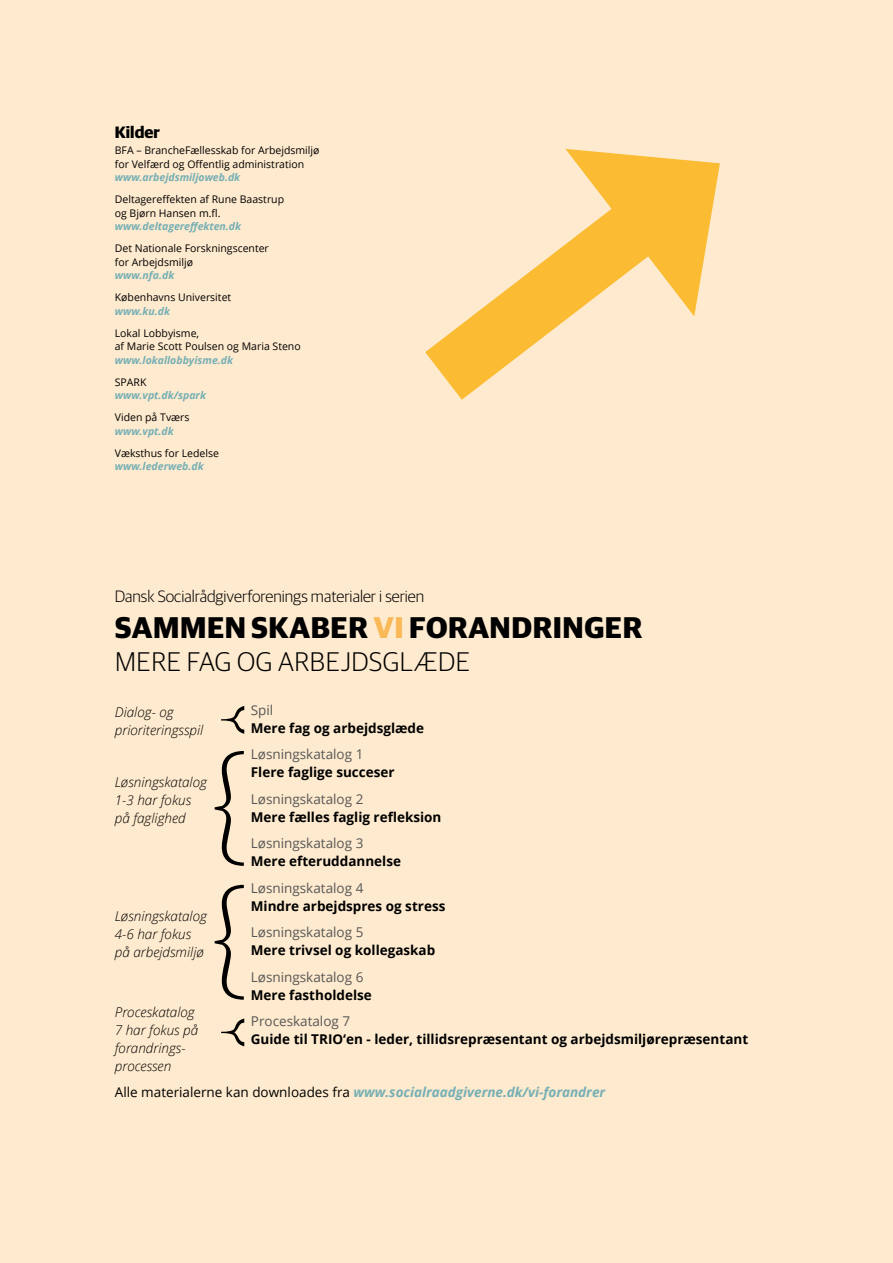
<style>
.page{position:relative;width:893px;height:1263px;background:#feeace}
.page>*{position:absolute;margin:0;border:0;box-sizing:border-box;transform-origin:0 0}
.t1{font:300 condensed 126.3px/133.8px "More Pro";color:#000}
.t2{font:700 30px "Guardian Sans";letter-spacing:.02em;color:#000}
.t3{font:300 27px "Guardian Sans";letter-spacing:.02em;color:#000}
.t4{font:300 16.5px "Guardian Sans";color:#000}
.t5{font:700 16.5px "Guardian Sans";color:#000}
.t6{font:700 13.5px "Open Sans";color:#000}
.t7{font:italic 300 13.5px/18px "Open Sans";color:#000}
.t8{font:13.5px "Open Sans";color:#575756}
.t9{font:italic 700 13.5px "Open Sans";color:#75afb5}
.t10{font:10.5px/13.5px "Open Sans";color:#000}
.t11{font:italic 700 10.5px "Open Sans";color:#75afb5}
.s1{color:#fab856}
.s2{font-weight:400;font-style:normal;color:#000}
</style>
<div class="page">
<svg style="left:425px;top:244px;width:270px;height:156px"></svg>
<svg style="left:565px;top:149px;width:155px;height:167px"></svg>
<svg style="left:221px;top:706px;width:23px;height:28px"></svg>
<svg style="left:221px;top:1018px;width:23px;height:28px"></svg>
<h3 class="t5" style="left:115px;top:120px;width:47px">Kilder</h3>
<p class="t10" style="left:115px;top:143px;width:206px">BFA – BrancheFællesskab for Arbejdsmiljø for Velfærd og Offentlig administration</p>
<p class="t11" style="left:115px;top:170px;width:127px">www.arbejdsmiljoweb.dk</p>
<p class="t10" style="left:115px;top:192px;width:171px">Deltagereffekten af Rune Baastrup og Bjørn Hansen m.fl.</p>
<p class="t11" style="left:115px;top:219px;width:128px">www.deltagereffekten.dk</p>
<p class="t10" style="left:115px;top:241px;width:156px">Det Nationale Forskningscenter for Arbejdsmiljø</p>
<p class="t11" style="left:115px;top:268px;width:61px">www.nfa.dk</p>
<p class="t10" style="left:115px;top:290px;width:118px">Københavns Universitet</p>
<p class="t11" style="left:115px;top:303px;width:57px">www.ku.dk</p>
<p class="t10" style="left:115px;top:326px;width:187px">Lokal Lobbyisme,<br>af Marie Scott Poulsen og Maria Steno</p>
<p class="t11" style="left:115px;top:352px;width:120px">www.lokallobbyisme.dk</p>
<p class="t10" style="left:115px;top:375px;width:33px">SPARK</p>
<p class="t11" style="left:115px;top:388px;width:93px">www.vpt.dk/spark</p>
<p class="t10" style="left:115px;top:410px;width:76px">Viden på Tværs</p>
<p class="t11" style="left:115px;top:423px;width:60px">www.vpt.dk</p>
<p class="t10" style="left:115px;top:446px;width:106px">Væksthus for Ledelse</p>
<p class="t11" style="left:115px;top:459px;width:90px">www.lederweb.dk</p>
<h3 class="t4" style="left:115px;top:585px;width:311px">Dansk Socialrådgiverforenings materialer i serien</h3>
<h2 class="t2" style="left:115px;top:605px;width:529px">SAMMEN SKABER <span class="s1">VI</span> FORANDRINGER</h2>
<h3 class="t3" style="left:115px;top:643px;width:357px">MERE FAG OG ARBEJDSGLÆDE</h3>
<p class="t8" style="left:251px;top:700px;width:24px">Spil</p>
<p class="t6" style="left:251px;top:718px;width:175px">Mere fag og arbejdsglæde</p>
<p class="t8" style="left:251px;top:745px;width:114px">Løsningskatalog 1</p>
<p class="t6" style="left:251px;top:763px;width:145px">Flere faglige succeser</p>
<p class="t8" style="left:251px;top:789px;width:114px">Løsningskatalog 2</p>
<p class="t6" style="left:251px;top:807px;width:192px">Mere fælles faglig refleksion</p>
<p class="t8" style="left:251px;top:834px;width:114px">Løsningskatalog 3</p>
<p class="t6" style="left:251px;top:852px;width:152px">Mere efteruddannelse</p>
<p class="t8" style="left:251px;top:878px;width:114px">Løsningskatalog 4</p>
<p class="t6" style="left:251px;top:896px;width:196px">Mindre arbejdspres og stress</p>
<p class="t8" style="left:251px;top:923px;width:114px">Løsningskatalog 5</p>
<p class="t6" style="left:251px;top:941px;width:186px">Mere trivsel og kollegaskab</p>
<p class="t8" style="left:251px;top:967px;width:114px">Løsningskatalog 6</p>
<p class="t6" style="left:251px;top:985px;width:122px">Mere fastholdelse</p>
<p class="t8" style="left:251px;top:1012px;width:101px">Proceskatalog 7</p>
<p class="t6" style="left:251px;top:1030px;width:499px">Guide til TRIO‘en - leder, tillidsrepræsentant og arbejdsmiljørepræsentant</p>
<p class="t9" style="left:115px;top:1083px;width:492px"><span class="s2">Alle materialerne kan downloades fra</span> www.socialraadgiverne.dk/vi-forandrer</p>
<p class="t7" style="left:115px;top:702px;width:90px">Dialog- og prioriteringsspil</p>
<h1 class="t1" style="left:212px;top:741px;width:32px">{ {</h1>
<p class="t7" style="left:115px;top:772px;width:94px">Løsningskatalog<br>1-3 har fokus på faglighed</p>
<p class="t7" style="left:115px;top:906px;width:94px">Løsningskatalog<br>4-6 har fokus på arbejdsmiljø</p>
<p class="t7" style="left:115px;top:1003px;width:85px">Proceskatalog<br>7 har fokus på forandrings&shy;processen</p>
</div>
